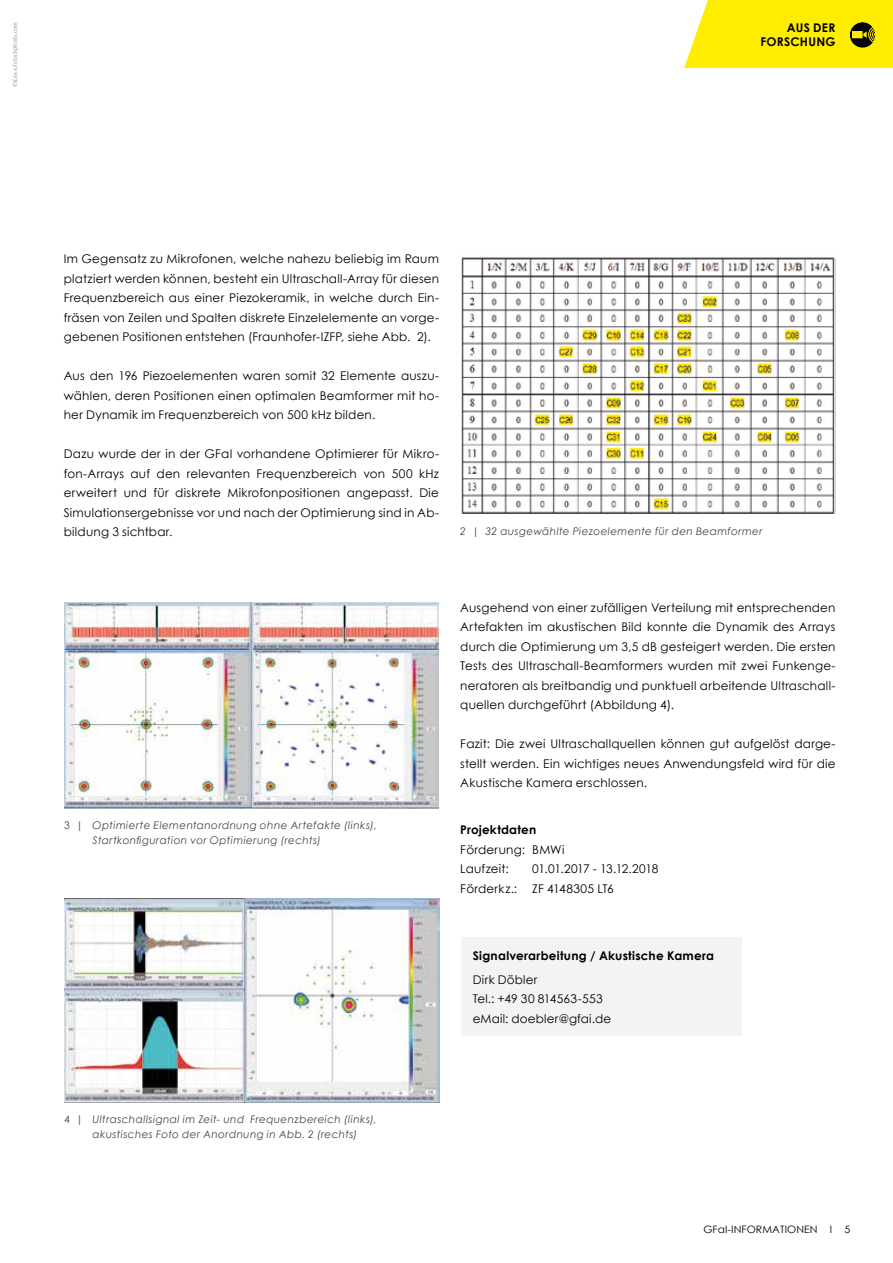
<style>
.page{position:relative;width:893px;height:1263px;background:#fff}
.page>*{position:absolute;margin:0;border:0;box-sizing:border-box;transform-origin:0 0}
.t1{font:12px/19.5px "Century Gothic";letter-spacing:.015em;color:#000;text-align:justify}
.t2{font:700 12px/13.5px "Century Gothic";letter-spacing:.02em;color:#000;text-align:right}
.t3{font:12px "Century Gothic";letter-spacing:-.035em;color:#000}
.t4{font:italic 10.5px/15px "Century Gothic";letter-spacing:.035em;color:#454347}
.t5{font:10.5px "Century Gothic";color:#454347}
.t6{font:10.2px "Century Gothic";letter-spacing:.01em;color:#000}
.t7{font:italic 6px "Lato";letter-spacing:.03em;color:#98989c}
</style>
<div class="page">
<img style="left:461px;top:257px;width:375px;height:257px">
<img style="left:64px;top:899px;width:375px;height:204px">
<img style="left:64px;top:603px;width:375px;height:205px">
<div style="left:461px;top:938px;width:281px;height:98px;background:#f2f3f4"></div>
<svg style="left:684px;top:0;width:209px;height:68px"></svg>
<p class="t7" style="left:11px;top:87px;width:67px;rotate:-90deg">©iLexx/istockphoto.com</p>
<p class="t2" style="left:761px;top:20px;width:76px">AUS DER<br>FORSCHUNG</p>
<p class="t1" style="left:64px;top:249px;width:377px">Im Gegensatz zu Mikrofonen, welche nahezu beliebig im Raum platziert werden können, besteht ein Ultraschall-Array für diesen Frequenzbereich aus einer Piezokeramik, in welche durch Ein&shy;fräsen von Zeilen und Spalten diskrete Einzelelemente an vorge&shy;gebenen Positionen entstehen (Fraunhofer-IZFP, siehe Abb. 2).</p>
<p class="t1" style="left:64px;top:366px;width:377px">Aus den 196 Piezoelementen waren somit 32 Elemente auszu&shy;wählen, deren Positionen einen optimalen Beamformer mit ho&shy;her Dynamik im Frequenzbereich von 500 kHz bilden.</p>
<p class="t1" style="left:64px;top:444px;width:377px">Dazu wurde der in der GFaI vorhandene Optimierer für Mikro&shy;fon-Arrays auf den relevanten Frequenzbereich von 500 kHz erweitert und für diskrete Mikrofonpositionen angepasst. Die Simulationsergebnisse vor und nach der Optimierung sind in Ab&shy;bildung 3 sichtbar.</p>
<p class="t4" style="left:460px;top:523px;width:304px">2 | 32 ausgewählte Piezoelemente für den Beamformer</p>
<p class="t5" style="left:64px;top:818px;width:21px">3 |</p>
<p class="t4" style="left:93px;top:818px;width:286px">Optimierte Elementanordnung ohne Artefakte (links),<br>Startkonfiguration vor Optimierung (rechts)</p>
<p class="t1" style="left:460px;top:598px;width:377px">Ausgehend von einer zufälligen Verteilung mit entsprechenden Artefakten im akustischen Bild konnte die Dynamik des Arrays durch die Optimierung um 3,5 dB gesteigert werden. Die ersten Tests des Ultraschall-Beamformers wurden mit zwei Funkenge&shy;neratoren als breitbandig und punktuell arbeitende Ultraschall&shy;quellen durchgeführt (Abbildung 4).</p>
<p class="t1" style="left:460px;top:734px;width:377px">Fazit: Die zwei Ultraschallquellen können gut aufgelöst darge&shy;stellt werden. Ein wichtiges neues Anwendungsfeld wird für die Akustische Kamera erschlossen.</p>
<p class="t2" style="left:460px;top:823px;width:77px">Projektdaten</p>
<p class="t1" style="left:460px;top:839px;width:106px">Förderung: BMWi<br>Laufzeit:</p>
<p class="t3" style="left:532px;top:860px;width:128px">01.01.2017 - 13.12.2018</p>
<p class="t1" style="left:460px;top:878px;width:58px">Förderkz.:</p>
<p class="t1" style="left:532px;top:878px;width:83px">ZF 4148305 LT6</p>
<p class="t2" style="left:473px;top:948px;width:243px">Signalverarbeitung / Akustische Kamera</p>
<p class="t1" style="left:473px;top:970px;width:140px;text-align:left">Dirk Döbler<br>Tel.: +49 30 814563-553 eMail: doebler@gfai.de</p>
<p class="t5" style="left:64px;top:1112px;width:21px">4 |</p>
<p class="t4" style="left:93px;top:1111px;width:286px">Ultraschallsignal im Zeit- und Frequenzbereich (links), akustisches Foto der Anordnung in Abb. 2 (rechts)</p>
<p class="t6" style="left:703px;top:1222px;width:148px">GFaI-INFORMATIONEN I 5</p>
</div>
